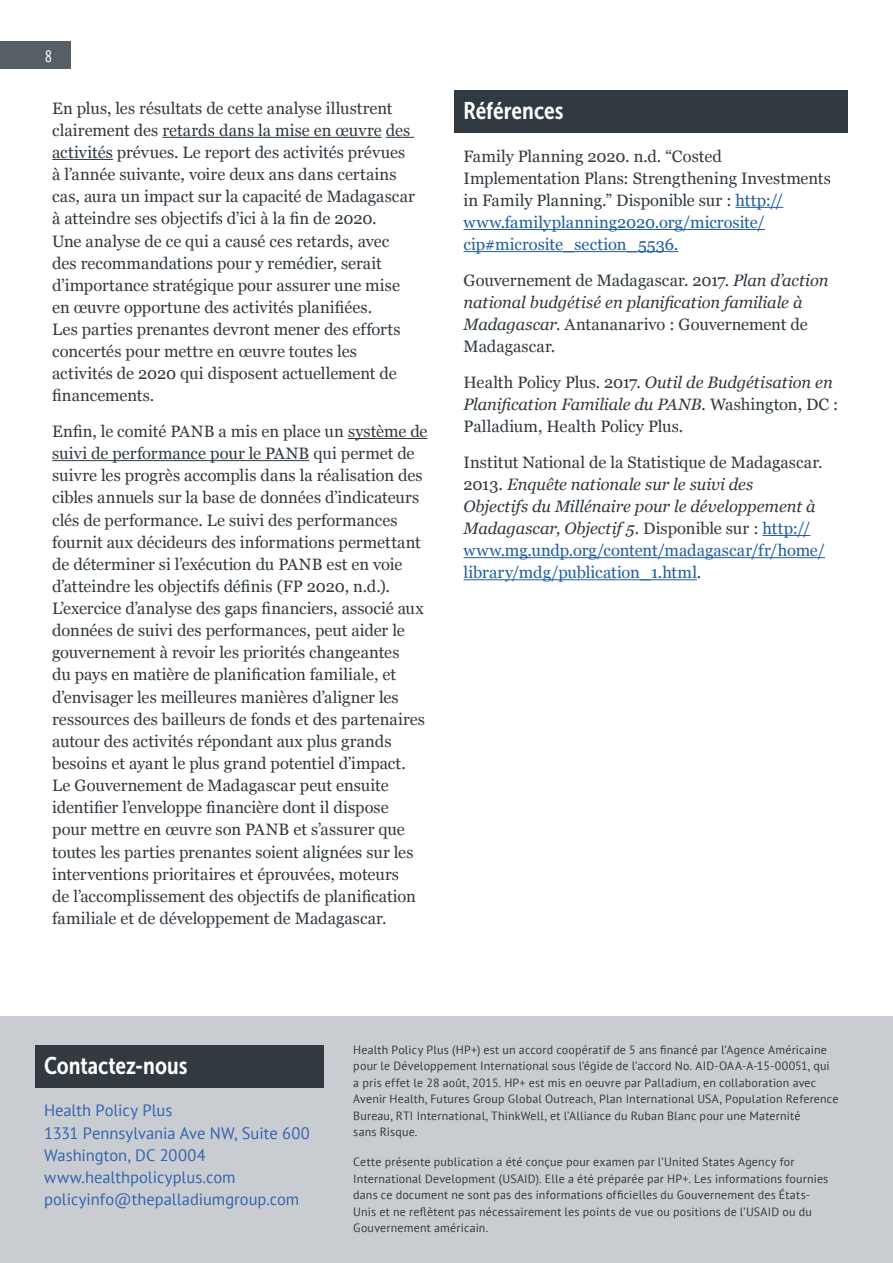
<style>
.page{position:relative;width:893px;height:1263px;background:#fff}
.page>*{position:absolute;margin:0;border:0;box-sizing:border-box;transform-origin:0 0}
.t1{font:24px "Museo Sans Cond 700";color:#fff}
.Body{font:16.5px/22.2px "Georgia";color:#313a40}
.Body-2{font:italic 16.5px/22.2px "Georgia";letter-spacing:-.005em;color:#313a40}
.t2{font:16.5px/22.2px "PT Sans";color:#3363af}
.t3{font:condensed 16.5px "PT Sans";color:#fff}
.disclaimer{font:12px/16.5px "PT Sans";letter-spacing:.015em;color:#313a40}
.s1{color:#215e9e}
.s2{font-style:italic}
.s3{font-style:normal}
.s4{font-style:normal;color:#215e9e}
</style>
<div class="page">
<div style="left:0;top:41px;width:70px;height:28px;background:#555f65"></div>
<hr style="left:162px;top:137px;width:220px;height:1px;background:#313a40">
<svg style="left:386px;top:137px;width:28px;height:1px"></svg>
<hr style="left:52px;top:159px;width:61px;height:1px;background:#313a40">
<hr style="left:348px;top:438px;width:80px;height:1px;background:#313a40">
<hr style="left:52px;top:460px;width:257px;height:1px;background:#313a40">
<div style="left:455px;top:91px;width:393px;height:42px;background:#313a40"></div>
<hr style="left:735px;top:207px;width:48px;height:1px;background:#215e9e">
<hr style="left:464px;top:229px;width:301px;height:1px;background:#215e9e">
<hr style="left:464px;top:251px;width:214px;height:1px;background:#215e9e">
<hr style="left:762px;top:535px;width:48px;height:1px;background:#215e9e">
<hr style="left:464px;top:557px;width:361px;height:1px;background:#215e9e">
<hr style="left:464px;top:579px;width:233px;height:1px;background:#215e9e">
<div style="left:0;top:1017px;width:893px;height:246px;background:#c9cdd1"></div>
<div style="left:35px;top:1045px;width:288px;height:42px;background:#313a40"></div>
<p class="t3" style="left:45px;top:45px;width:9px">8</p>
<p class="Body" style="left:52px;top:97px;width:364px">En plus, les résultats de cette analyse illustrent clairement des retards dans la mise en œuvre des activités prévues. Le report des activités prévues à l’année suivante, voire deux ans dans certains cas, aura un impact sur la capacité de Madagascar à atteindre ses objectifs d’ici à la fin de 2020.<br>Une analyse de ce qui a causé ces retards, avec des recommandations pour y remédier, serait d’importance stratégique pour assurer une mise en œuvre opportune des activités planifiées.<br>Les parties prenantes devront mener des efforts concertés pour mettre en œuvre toutes les activités de 2020 qui disposent actuellement de financements.</p>
<p class="Body" style="left:52px;top:421px;width:377px">Enfin, le comité PANB a mis en place un système de suivi de performance pour le PANB qui permet de suivre les progrès accomplis dans la réalisation des cibles annuels sur la base de données d’indicateurs clés de performance. Le suivi des performances fournit aux décideurs des informations permettant de déterminer si l’exécution du PANB est en voie d’atteindre les objectifs définis (FP 2020, n.d.).<br>L’exercice d’analyse des gaps financiers, associé aux données de suivi des performances, peut aider le gouvernement à revoir les priorités changeantes<br>du pays en matière de planification familiale, et d’envisager les meilleures manières d’aligner les ressources des bailleurs de fonds et des partenaires autour des activités répondant aux plus grands besoins et ayant le plus grand potentiel d’impact.<br>Le Gouvernement de Madagascar peut ensuite identifier l’enveloppe financière dont il dispose<br>pour mettre en œuvre son PANB et s’assurer que toutes les parties prenantes soient alignées sur les interventions prioritaires et éprouvées, moteurs<br>de l’accomplissement des objectifs de planification familiale et de développement de Madagascar.</p>
<h1 class="t1" style="left:464px;top:98px;width:101px">Références</h1>
<p class="Body" style="left:464px;top:145px;width:369px">Family Planning 2020. n.d. “Costed Implementation Plans: Strengthening Investments in Family Planning.” Disponible sur : <span class="s1">http:// www.familyplanning2020.org/microsite/ cip#microsite_section_5536.</span></p>
<p class="Body" style="left:464px;top:269px;width:366px">Gouvernement de Madagascar. 2017. <span class="s2">Plan d’action national budgétisé en planification familiale à Madagascar.</span> Antananarivo : Gouvernement de Madagascar.</p>
<p class="Body" style="left:464px;top:371px;width:376px">Health Policy Plus. 2017. <span class="s2">Outil de Budgétisation en<br>Planification Familiale du PANB.</span> Washington, DC :<br>Palladium, Health Policy Plus.</p>
<p class="Body-2" style="left:464px;top:450px;width:363px"><span class="s3">Institut National de la Statistique de Madagascar.<br>2013.</span> Enquête nationale sur le suivi des<br>Objectifs du Millénaire pour le développement à Madagascar, Objectif 5. <span class="s3">Disponible sur :</span> <span class="s4">http:// www.mg.undp.org/content/madagascar/fr/home/ library/mdg/publication_1.html</span><span class="s3">.</span></p>
<h1 class="t1" style="left:44px;top:1052px;width:145px">Contactez-nous</h1>
<h2 class="t2" style="left:44px;top:1099px;width:267px">Health Policy Plus<br>1331 Pennsylvania Ave NW, Suite 600<br>Washington, DC 20004 www.healthpolicyplus.com policyinfo@thepalladiumgroup.com</h2>
<p class="disclaimer" style="left:353px;top:1041px;width:487px">Health Policy Plus (HP+) est un accord coopératif de 5 ans financé par l’Agence Américaine pour le Développement International sous l’égide de l’accord No. AID-OAA-A-15-00051, qui a pris effet le 28 août, 2015. HP+ est mis en oeuvre par Palladium, en collaboration avec Avenir Health, Futures Group Global Outreach, Plan International USA, Population Reference Bureau, RTI International, ThinkWell, et l’Alliance du Ruban Blanc pour une Maternité<br>sans Risque.</p>
<p class="disclaimer" style="left:353px;top:1153px;width:476px">Cette présente publication a été conçue pour examen par l’United States Agency for International Development (USAID). Elle a été préparée par HP+. Les informations fournies dans ce document ne sont pas des informations officielles du Gouvernement des États-Unis et ne reflètent pas nécessairement les points de vue ou positions de l’USAID ou du Gouvernement américain.</p>
</div>
